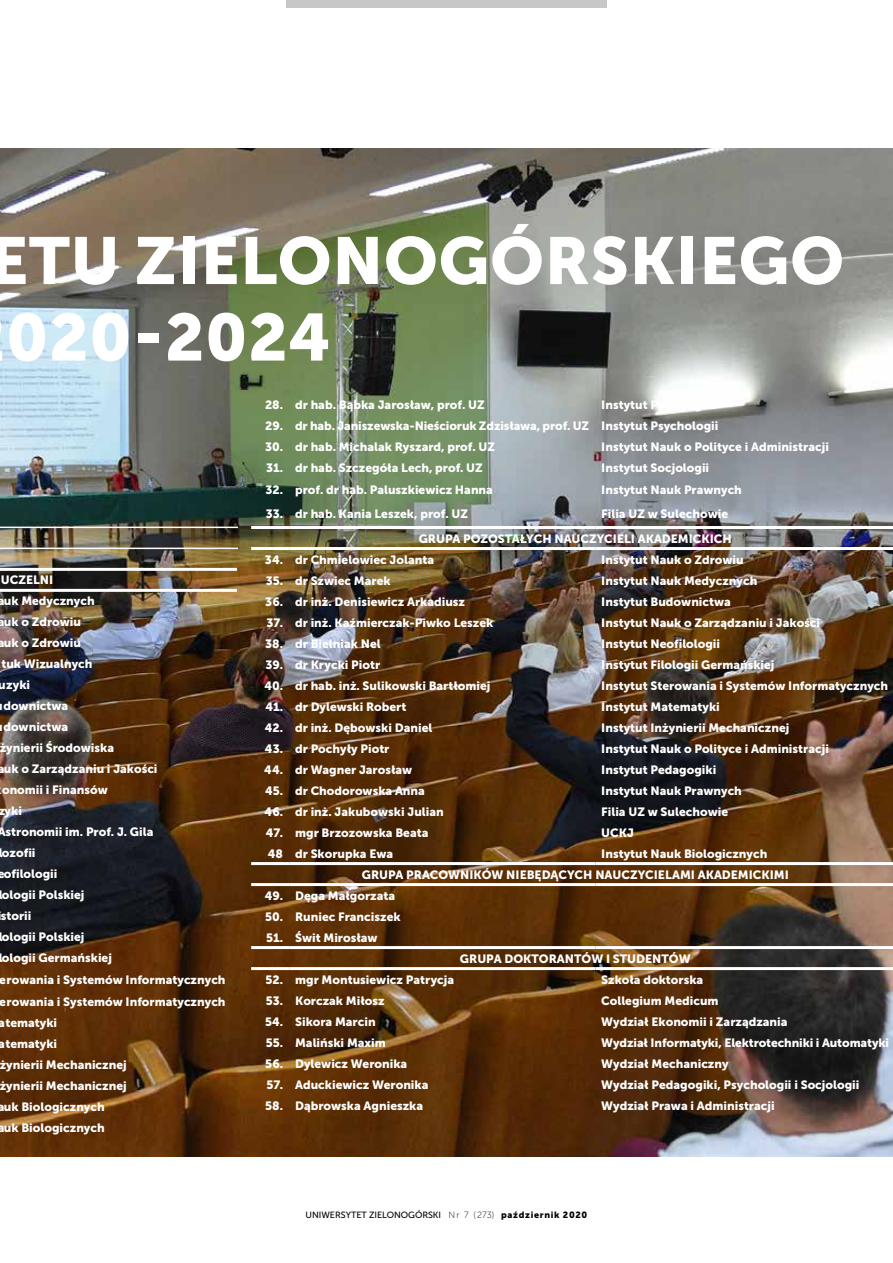
<style>
.page{position:relative;width:893px;height:1263px;background:#fff}
.page>*{position:absolute;margin:0;border:0;box-sizing:border-box;transform-origin:0 0}
.t1{font:66px/76.5px "Museo Sans 900";letter-spacing:.01em;color:#fff}
.t2{font:12px/24.5px "Museo Sans 900";color:#fff}
.t3{font:9px "Museo Sans 500";letter-spacing:-.005em;color:#000}
.s1{font-family:"Museo Sans 100"}
.s2{font-family:"Museo Sans 900"}
</style>
<div class="page">
<div style="left:286px;top:0;width:321px;height:8px;background:#c7c7c7"></div>
<img style="left:0;top:149px;width:893px;height:1008px">
<hr style="left:0;top:568px;width:237px;height:3px;background:#fff">
<hr style="left:0;top:589px;width:237px;height:3px;background:#fff">
<hr style="left:0;top:527px;width:238px;height:1px;background:#fff">
<hr style="left:0;top:548px;width:238px;height:1px;background:#fff">
<hr style="left:251px;top:946px;width:38px;height:3px;background:#fff">
<hr style="left:289px;top:946px;width:306px;height:3px;background:#fff">
<hr style="left:595px;top:946px;width:298px;height:3px;background:#fff">
<hr style="left:251px;top:967px;width:38px;height:3px;background:#fff">
<hr style="left:289px;top:967px;width:306px;height:3px;background:#fff">
<hr style="left:595px;top:967px;width:298px;height:3px;background:#fff">
<hr style="left:251px;top:862px;width:38px;height:3px;background:#fff">
<hr style="left:289px;top:862px;width:306px;height:3px;background:#fff">
<hr style="left:595px;top:862px;width:298px;height:3px;background:#fff">
<hr style="left:251px;top:883px;width:38px;height:3px;background:#fff">
<hr style="left:289px;top:883px;width:306px;height:3px;background:#fff">
<hr style="left:595px;top:883px;width:298px;height:3px;background:#fff">
<hr style="left:251px;top:526px;width:38px;height:3px;background:#fff">
<hr style="left:289px;top:526px;width:306px;height:3px;background:#fff">
<hr style="left:595px;top:526px;width:298px;height:3px;background:#fff">
<hr style="left:251px;top:547px;width:38px;height:3px;background:#fff">
<hr style="left:289px;top:547px;width:306px;height:3px;background:#fff">
<hr style="left:595px;top:547px;width:298px;height:3px;background:#fff">
<h1 class="t1" style="left:-10px;top:222px;width:856px">ETU ZIELONOGÓRSKIEGO<br>020-2024</h1>
<p class="t2" style="left:1px;top:568px;width:54px">UCZELNI</p>
<p class="t2" style="left:-3px;top:589px;width:99px">auk Medycznych</p>
<p class="t2" style="left:-3px;top:610px;width:85px">auk o Zdrowiu</p>
<p class="t2" style="left:-3px;top:631px;width:85px">auk o Zdrowiu</p>
<p class="t2" style="left:1px;top:652px;width:93px">tuk Wizualnych</p>
<p class="t2" style="left:-1px;top:673px;width:33px">uzyki</p>
<p class="t2" style="left:3px;top:694px;width:66px">downictwa</p>
<p class="t2" style="left:3px;top:715px;width:66px">downictwa</p>
<p class="t2" style="left:0;top:736px;width:116px">żynierii Środowiska</p>
<p class="t2" style="left:-3px;top:757px;width:162px">auk o Zarządzaniu i Jakości</p>
<p class="t2" style="left:2px;top:778px;width:107px">onomii i Finansów</p>
<p class="t2" style="left:-2px;top:799px;width:25px">zyki</p>
<p class="t2" style="left:-2px;top:820px;width:157px">Astronomii im. Prof. J. Gila</p>
<p class="t2" style="left:-2px;top:841px;width:39px">lozofii</p>
<p class="t2" style="left:-3px;top:862px;width:62px">eofilologii</p>
<p class="t2" style="left:-2px;top:883px;width:88px">lologii Polskiej</p>
<p class="t2" style="left:1px;top:904px;width:32px">storii</p>
<p class="t2" style="left:-2px;top:925px;width:88px">lologii Polskiej</p>
<p class="t2" style="left:-2px;top:946px;width:115px">lologii Germańskiej</p>
<p class="t2" style="left:0;top:967px;width:227px">erowania i Systemów Informatycznych</p>
<p class="t2" style="left:0;top:989px;width:227px">erowania i Systemów Informatycznych</p>
<p class="t2" style="left:-1px;top:1010px;width:60px">atematyki</p>
<p class="t2" style="left:-1px;top:1031px;width:60px">atematyki</p>
<p class="t2" style="left:0;top:1052px;width:129px">żynierii Mechanicznej</p>
<p class="t2" style="left:0;top:1073px;width:129px">żynierii Mechanicznej</p>
<p class="t2" style="left:-3px;top:1094px;width:109px">auk Biologicznych</p>
<p class="t2" style="left:-3px;top:1115px;width:109px">auk Biologicznych</p>
<p class="t2" style="left:265px;top:393px;width:221px">28. dr hab. Bąbka Jarosław, prof. UZ</p>
<p class="t2" style="left:601px;top:393px;width:117px">Instytut Pedagogiki</p>
<p class="t2" style="left:265px;top:414px;width:455px">29. dr hab. Janiszewska-Nieścioruk Zdzisława, prof. UZ Instytut Psychologii</p>
<p class="t2" style="left:265px;top:435px;width:231px">30. dr hab. Michalak Ryszard, prof. UZ</p>
<p class="t2" style="left:601px;top:435px;width:229px">Instytut Nauk o Polityce i Administracji</p>
<p class="t2" style="left:266px;top:456px;width:218px">31. dr hab. Szczegóła Lech, prof. UZ</p>
<p class="t2" style="left:601px;top:456px;width:109px">Instytut Socjologii</p>
<p class="t2" style="left:265px;top:477px;width:229px">32. prof. dr hab. Paluszkiewicz Hanna</p>
<p class="t2" style="left:601px;top:477px;width:142px">Instytut Nauk Prawnych</p>
<p class="t2" style="left:266px;top:501px;width:204px">33. dr hab. Kania Leszek, prof. UZ</p>
<p class="t2" style="left:419px;top:501px;width:315px;text-indent:183px">Filia UZ w Sulechowie<br>GRUPA POZOSTAŁYCH NAUCZYCIELI AKADEMICKICH</p>
<p class="t2" style="left:265px;top:547px;width:171px">34. dr Chmielowiec Jolanta</p>
<p class="t2" style="left:601px;top:547px;width:144px">Instytut Nauk o Zdrowiu</p>
<p class="t2" style="left:266px;top:568px;width:126px">35. dr Szwiec Marek</p>
<p class="t2" style="left:601px;top:568px;width:158px">Instytut Nauk Medycznych</p>
<p class="t2" style="left:265px;top:589px;width:201px">36. dr inż. Denisiewicz Arkadiusz</p>
<p class="t2" style="left:601px;top:589px;width:131px">Instytut Budownictwa</p>
<p class="t2" style="left:267px;top:610px;width:228px">37. dr inż. Kaźmierczak-Piwko Leszek</p>
<p class="t2" style="left:601px;top:610px;width:220px">Instytut Nauk o Zarządzaniu i Jakości</p>
<p class="t2" style="left:265px;top:631px;width:117px">38. dr Bielniak Nel</p>
<p class="t2" style="left:601px;top:631px;width:120px">Instytut Neofilologii</p>
<p class="t2" style="left:265px;top:652px;width:116px">39. dr Krycki Piotr</p>
<p class="t2" style="left:601px;top:652px;width:175px">Instytut Filologii Germańskiej</p>
<p class="t2" style="left:264px;top:673px;width:228px">40. dr hab. inż. Sulikowski Bartłomiej</p>
<p class="t2" style="left:601px;top:673px;width:288px">Instytut Sterowania i Systemów Informatycznych</p>
<p class="t2" style="left:265px;top:694px;width:143px">41. dr Dylewski Robert</p>
<p class="t2" style="left:601px;top:694px;width:120px">Instytut Matematyki</p>
<p class="t2" style="left:265px;top:715px;width:169px">42. dr inż. Dębowski Daniel</p>
<p class="t2" style="left:601px;top:715px;width:190px">Instytut Inżynierii Mechanicznej</p>
<p class="t2" style="left:265px;top:736px;width:126px">43. dr Pochyły Piotr</p>
<p class="t2" style="left:601px;top:736px;width:229px">Instytut Nauk o Polityce i Administracji</p>
<p class="t2" style="left:264px;top:757px;width:149px">44. dr Wagner Jarosław</p>
<p class="t2" style="left:601px;top:757px;width:117px">Instytut Pedagogiki</p>
<p class="t2" style="left:265px;top:778px;width:161px">45. dr Chodorowska Anna</p>
<p class="t2" style="left:601px;top:778px;width:142px">Instytut Nauk Prawnych</p>
<p class="t2" style="left:265px;top:799px;width:181px">46. dr inż. Jakubowski Julian</p>
<p class="t2" style="left:601px;top:799px;width:128px">Filia UZ w Sulechowie</p>
<p class="t2" style="left:266px;top:820px;width:164px">47. mgr Brzozowska Beata</p>
<p class="t2" style="left:601px;top:820px;width:34px">UCKJ</p>
<p class="t2" style="left:268px;top:841px;width:127px">48 dr Skorupka Ewa</p>
<p class="t2" style="left:362px;top:843px;width:429px;line-height:21px;text-indent:240px">Instytut Nauk Biologicznych<br>GRUPA PRACOWNIKÓW NIEBĘDĄCYCH NAUCZYCIELAMI AKADEMICKIMI</p>
<p class="t2" style="left:265px;top:883px;width:132px">49. Dęga Małgorzata</p>
<p class="t2" style="left:265px;top:904px;width:137px">50. Runiec Franciszek</p>
<p class="t2" style="left:266px;top:925px;width:113px">51. Świt Mirosław</p>
<p class="t2" style="left:460px;top:946px;width:232px">GRUPA DOKTORANTÓW I STUDENTÓW</p>
<p class="t2" style="left:266px;top:967px;width:190px">52. mgr Montusiewicz Patrycja</p>
<p class="t2" style="left:601px;top:967px;width:103px">Szkoła doktorska</p>
<p class="t2" style="left:266px;top:988px;width:120px">53. Korczak Miłosz</p>
<p class="t2" style="left:601px;top:988px;width:119px">Collegium Medicum</p>
<p class="t2" style="left:265px;top:1009px;width:112px">54. Sikora Marcin</p>
<p class="t2" style="left:601px;top:1009px;width:188px">Wydział Ekonomii i Zarządzania</p>
<p class="t2" style="left:266px;top:1030px;width:122px">55. Maliński Maxim</p>
<p class="t2" style="left:601px;top:1030px;width:289px">Wydział Informatyki, Elektrotechniki i Automatyki</p>
<p class="t2" style="left:265px;top:1051px;width:143px">56. Dylewicz Weronika</p>
<p class="t2" style="left:601px;top:1051px;width:129px">Wydział Mechaniczny</p>
<p class="t2" style="left:267px;top:1072px;width:163px">57. Aduckiewicz Weronika</p>
<p class="t2" style="left:601px;top:1072px;width:260px">Wydział Pedagogiki, Psychologii i Socjologii</p>
<p class="t2" style="left:265px;top:1093px;width:159px">58. Dąbrowska Agnieszka</p>
<p class="t2" style="left:601px;top:1093px;width:175px">Wydział Prawa i Administracji</p>
<p class="t3" style="left:306px;top:1210px;width:283px">UNIWERSYTET ZIELONOGÓRSKI <span class="s1">Nr 7 (273)</span> <span class="s2">październik 2020</span></p>
</div>
